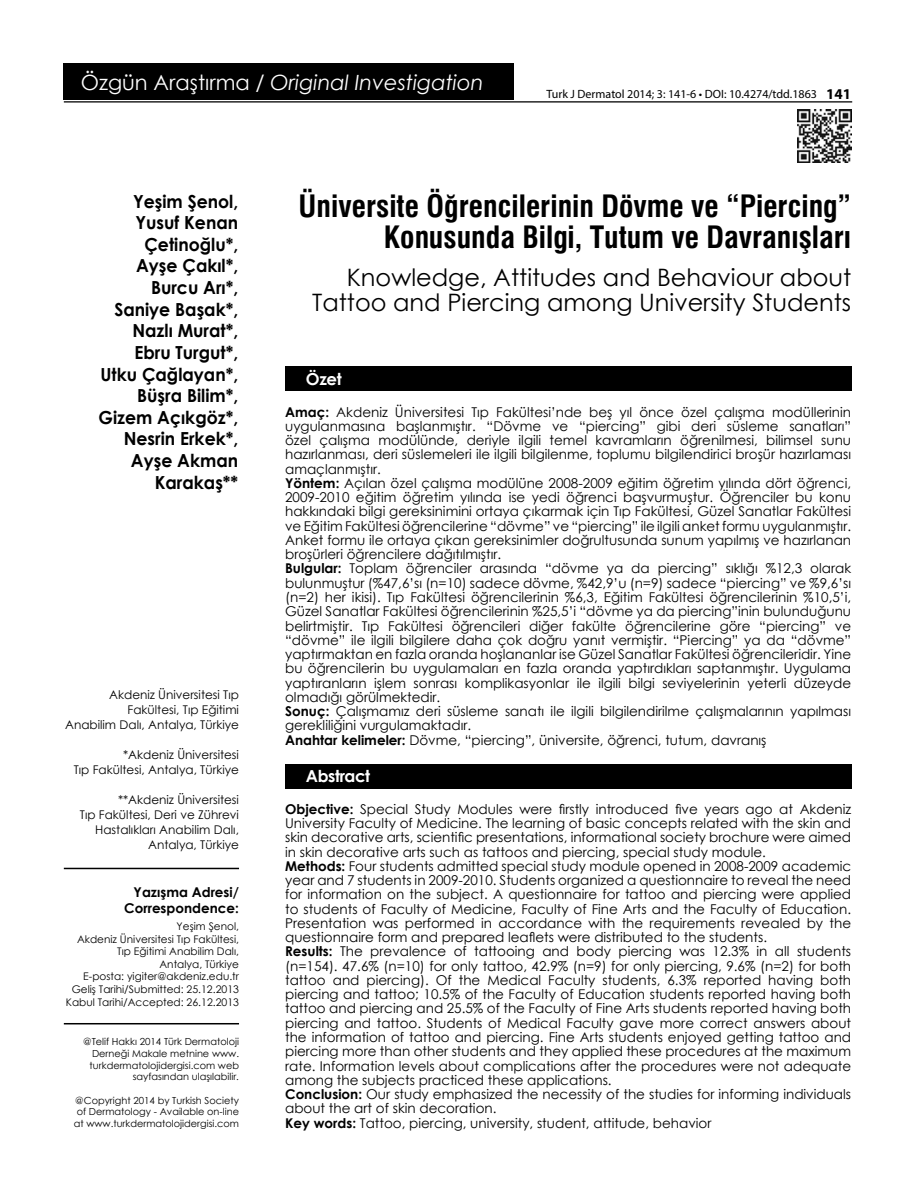
<style>
.page{position:relative;width:915px;height:1191px;background:#fff}
.page>*{position:absolute;margin:0;border:0;box-sizing:border-box;transform-origin:0 0}
.t1{font:30px/31.5px "Swiss Condensed Bold Tr";color:#000;text-align:right}
.t2{font:24px/25.5px "Century Gothic";color:#000;text-align:right}
.t3{font:italic 21px "Century Gothic";color:#fff}
.t4{font:700 18px/21.6px "Century Gothic";color:#000;text-align:right;scale:.96 1}
.t5{font:700 16.5px "Century Gothic";letter-spacing:-.025em;color:#fff}
.t6{font:13.5px/14.2px "Century Gothic";color:#000}
.t7{font:700 13.5px/16.5px "Century Gothic";color:#000;text-align:right}
.t8{font:12px/15px "Century Gothic";color:#000;text-align:right}
.t9{font:12px "Myriad Pro";color:#000}
.t10{font:10.5px/12.6px "Century Gothic";color:#000;text-align:right}
.t11{font:9.75px/11.7px "Century Gothic";color:#000;text-align:right}
.s1{font-style:normal}
.s2{font-weight:700;font-size:15px}
.s3{font-weight:700}
</style>
<div class="page">
<div style="left:285px;top:366px;width:565px;height:25px;background:#000"></div>
<div style="left:285px;top:763px;width:565px;height:25px;background:#000"></div>
<hr style="left:64px;top:867px;width:175px;height:2px;background:#000">
<hr style="left:64px;top:1023px;width:175px;height:1px;background:#000">
<img style="left:797px;top:109px;width:53px;height:53px">
<div style="left:64px;top:64px;width:449px;height:36px;background:#000"></div>
<hr style="left:64px;top:101px;width:787px;height:1px;background:#000">
<h3 class="t3" style="left:81px;top:67px;width:404px"><span class="s1">Özgün Araştırma /</span> Original Investigation</h3>
<p class="t9" style="left:546px;top:87px;width:306px">Turk J Dermatol 2014; 3: 141-6 • DOI: 10.4274/tdd.1863 <span class="s2">141</span></p>
<h3 class="t4" style="left:98px;top:189px;width:147px">Yeşim Şenol,<br>Yusuf Kenan<br>Çetinoğlu*,<br>Ayşe Çakıl*,<br>Burcu Arı*,<br>Saniye Başak*,<br>Nazlı Murat*,<br>Ebru Turgut*,<br>Utku Çağlayan*,<br>Büşra Bilim*,<br>Gizem Açıkgöz*,<br>Nesrin Erkek*,<br>Ayşe Akman<br>Karakaş**</h3>
<h1 class="t1" style="left:298px;top:190px;width:554px">Üniversite Öğrencilerinin Dövme ve “Piercing”<br>Konusunda Bilgi, Tutum ve Davranışları</h1>
<h2 class="t2" style="left:312px;top:264px;width:540px">Knowledge, Attitudes and Behaviour about<br>Tattoo and Piercing among University Students</h2>
<p class="t5" style="left:306px;top:366px;width:37px">Özet</p>
<p class="t6" style="left:285px;top:404px;width:567px"><span class="s3">Amaç:</span> Akdeniz Üniversitesi Tıp Fakültesi’nde beş yıl önce özel çalışma modüllerinin uygulanmasına başlanmıştır. “Dövme ve “piercing” gibi deri süsleme sanatları” özel çalışma modülünde, deriyle ilgili temel kavramların öğrenilmesi, bilimsel sunu hazırlanması, deri süslemeleri ile ilgili bilgilenme, toplumu bilgilendirici broşür hazırlaması amaçlanmıştır.<br><span class="s3">Yöntem:</span> Açılan özel çalışma modülüne 2008-2009 eğitim öğretim yılında dört öğrenci, 2009-2010 eğitim öğretim yılında ise yedi öğrenci başvurmuştur. Öğrenciler bu konu hakkındaki bilgi gereksinimini ortaya çıkarmak için Tıp Fakültesi, Güzel Sanatlar Fakültesi ve Eğitim Fakültesi öğrencilerine “dövme” ve “piercing” ile ilgili anket formu uygulanmıştır.<br>Anket formu ile ortaya çıkan gereksinimler doğrultusunda sunum yapılmış ve hazırlanan broşürleri öğrencilere dağıtılmıştır.<br><span class="s3">Bulgular:</span> Toplam öğrenciler arasında “dövme ya da piercing” sıklığı %12,3 olarak bulunmuştur (%47,6’sı (n=10) sadece dövme, %42,9’u (n=9) sadece “piercing” ve %9,6’sı (n=2) her ikisi). Tıp Fakültesi öğrencilerinin %6,3, Eğitim Fakültesi öğrencilerinin %10,5’i, Güzel Sanatlar Fakültesi öğrencilerinin %25,5’i “dövme ya da piercing”inin bulunduğunu belirtmiştir. Tıp Fakültesi öğrencileri diğer fakülte öğrencilerine göre “piercing” ve “dövme” ile ilgili bilgilere daha çok doğru yanıt vermiştir. “Piercing” ya da “dövme” yaptırmaktan en fazla oranda hoşlananlar ise Güzel Sanatlar Fakültesi öğrencileridir. Yine bu öğrencilerin bu uygulamaları en fazla oranda yaptırdıkları saptanmıştır. Uygulama yaptıranların işlem sonrası komplikasyonlar ile ilgili bilgi seviyelerinin yeterli düzeyde olmadığı görülmektedir.<br><span class="s3">Sonuç:</span> Çalışmamız deri süsleme sanatı ile ilgili bilgilendirilme çalışmalarının yapılması gerekliliğini vurgulamaktadır.<br><span class="s3">Anahtar kelimeler:</span> Dövme, “piercing”, üniversite, öğrenci, tutum, davranış</p>
<p class="t8" style="left:65px;top:686px;width:175px">Akdeniz Üniversitesi Tıp<br>Fakültesi, Tıp Eğitimi<br>Anabilim Dalı, Antalya, Türkiye</p>
<p class="t8" style="left:74px;top:746px;width:167px">*Akdeniz Üniversitesi<br>Tıp Fakültesi, Antalya, Türkiye</p>
<p class="t8" style="left:80px;top:791px;width:161px">**Akdeniz Üniversitesi<br>Tıp Fakültesi, Deri ve Zührevi<br>Hastalıkları Anabilim Dalı,<br>Antalya, Türkiye</p>
<p class="t5" style="left:306px;top:763px;width:66px">Abstract</p>
<p class="t6" style="left:285px;top:801px;width:567px"><span class="s3">Objective:</span> Special Study Modules were firstly introduced five years ago at Akdeniz University Faculty of Medicine. The learning of basic concepts related with the skin and skin decorative arts, scientific presentations, informational society brochure were aimed in skin decorative arts such as tattoos and piercing, special study module.<br><span class="s3">Methods:</span> Four students admitted special study module opened in 2008-2009 academic year and 7 students in 2009-2010. Students organized a questionnaire to reveal the need for information on the subject. A questionnaire for tattoo and piercing were applied to students of Faculty of Medicine, Faculty of Fine Arts and the Faculty of Education.<br>Presentation was performed in accordance with the requirements revealed by the questionnaire form and prepared leaflets were distributed to the students.<br><span class="s3">Results:</span> The prevalence of tattooing and body piercing was 12.3% in all students (n=154). 47.6% (n=10) for only tattoo, 42.9% (n=9) for only piercing, 9.6% (n=2) for both tattoo and piercing). Of the Medical Faculty students, 6.3% reported having both piercing and tattoo; 10.5% of the Faculty of Education students reported having both tattoo and piercing and 25.5% of the Faculty of Fine Arts students reported having both piercing and tattoo. Students of Medical Faculty gave more correct answers about the information of tattoo and piercing. Fine Arts students enjoyed getting tattoo and piercing more than other students and they applied these procedures at the maximum rate. Information levels about complications after the procedures were not adequate among the subjects practiced these applications.<br><span class="s3">Conclusion:</span> Our study emphasized the necessity of the studies for informing individuals about the art of skin decoration.<br><span class="s3">Key words:</span> Tattoo, piercing, university, student, attitude, behavior</p>
<p class="t7" style="left:124px;top:883px;width:116px">Yazışma Adresi/<br>Correspondence:</p>
<p class="t10" style="left:66px;top:919px;width:175px">Yeşim Şenol,<br>Akdeniz Üniversitesi Tıp Fakültesi,<br>Tıp Eğitimi Anabilim Dalı,<br>Antalya, Türkiye<br>E-posta: yigiter@akdeniz.edu.tr<br>Geliş Tarihi/Submitted: 25.12.2013<br>Kabul Tarihi/Accepted: 26.12.2013</p>
<p class="t11" style="left:83px;top:1035px;width:157px">@Telif Hakkı 2014 Türk Dermatoloji<br>Derneği Makale metnine www. turkdermatolojidergisi.com web sayfasından ulaşılabilir.</p>
<p class="t11" style="left:74px;top:1094px;width:167px;text-align:center">@Copyright 2014 by Turkish Society of Dermatology - Available on-line at www.turkdermatolojidergisi.com</p>
</div>
